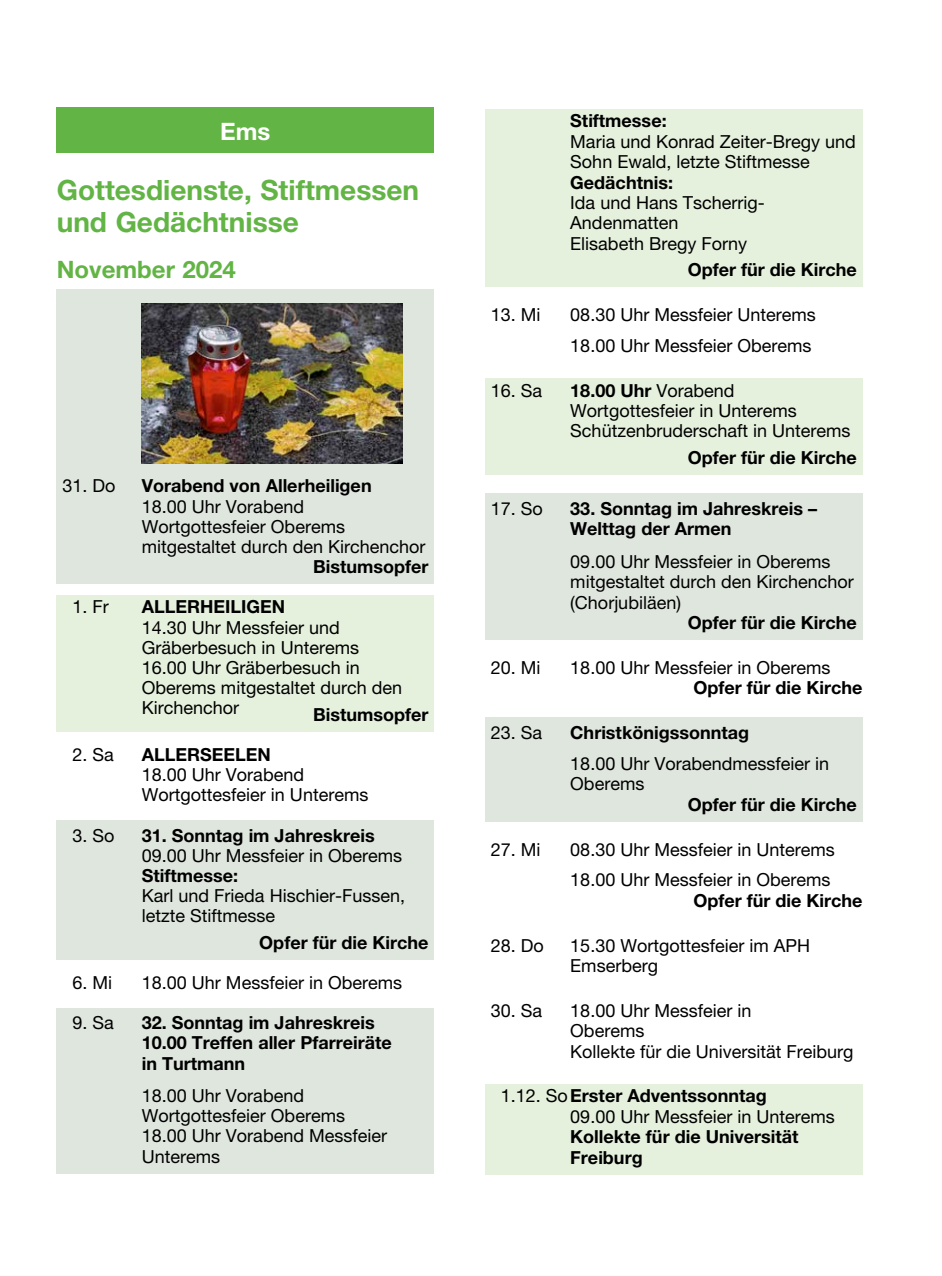
<style>
.page{position:relative;width:942px;height:1276px;background:#fff}
.page>*{position:absolute;margin:0;border:0;box-sizing:border-box;transform-origin:0 0}
.t1{font:700 28px/32.2px "Helvetica Neue LT Pro";color:#62b445}
.t2{font:700 24px "Helvetica Neue LT Pro";color:#62b445}
.t3{font:700 24px "Helvetica Neue LT Pro";color:#fff}
.t4{font:18px/20.4px "Helvetica Neue LT Pro";color:#000}
.t5{font:700 18px/20.2px "Helvetica Neue LT Pro";color:#000}
.s1{font-weight:700}
</style>
<div class="page">
<div style="left:57px;top:289px;width:377px;height:32px;background:#dfe6de"></div>
<div style="left:57px;top:309px;width:377px;height:33px;background:#dfe6de"></div>
<div style="left:57px;top:330px;width:377px;height:32px;background:#dfe6de"></div>
<div style="left:57px;top:350px;width:377px;height:32px;background:#dfe6de"></div>
<div style="left:57px;top:370px;width:377px;height:32px;background:#dfe6de"></div>
<div style="left:57px;top:390px;width:377px;height:32px;background:#dfe6de"></div>
<div style="left:57px;top:410px;width:377px;height:32px;background:#dfe6de"></div>
<div style="left:57px;top:430px;width:377px;height:33px;background:#dfe6de"></div>
<div style="left:57px;top:451px;width:377px;height:32px;background:#dfe6de"></div>
<div style="left:57px;top:471px;width:377px;height:32px;background:#dfe6de"></div>
<div style="left:57px;top:491px;width:377px;height:73px;background:#dfe6de"></div>
<div style="left:57px;top:552px;width:377px;height:32px;background:#dfe6de"></div>
<div style="left:57px;top:595px;width:377px;height:29px;background:#e5f0dd"></div>
<div style="left:57px;top:615px;width:377px;height:49px;background:#e5f0dd"></div>
<div style="left:57px;top:655px;width:377px;height:70px;background:#e5f0dd"></div>
<div style="left:57px;top:702px;width:377px;height:29px;background:#e5f0dd"></div>
<div style="left:57px;top:820px;width:377px;height:32px;background:#dfe6de"></div>
<div style="left:57px;top:840px;width:377px;height:32px;background:#dfe6de"></div>
<div style="left:57px;top:860px;width:377px;height:33px;background:#dfe6de"></div>
<div style="left:57px;top:881px;width:377px;height:52px;background:#dfe6de"></div>
<div style="left:57px;top:927px;width:377px;height:32px;background:#dfe6de"></div>
<div style="left:57px;top:1008px;width:377px;height:32px;background:#dfe6de"></div>
<div style="left:57px;top:1028px;width:377px;height:52px;background:#dfe6de"></div>
<div style="left:57px;top:1080px;width:377px;height:53px;background:#dfe6de"></div>
<div style="left:57px;top:1121px;width:377px;height:52px;background:#dfe6de"></div>
<div style="left:485px;top:109px;width:377px;height:29px;background:#e5f0dd"></div>
<div style="left:485px;top:129px;width:377px;height:50px;background:#e5f0dd"></div>
<div style="left:485px;top:170px;width:377px;height:29px;background:#e5f0dd"></div>
<div style="left:485px;top:190px;width:377px;height:50px;background:#e5f0dd"></div>
<div style="left:485px;top:231px;width:377px;height:30px;background:#e5f0dd"></div>
<div style="left:485px;top:258px;width:377px;height:29px;background:#e5f0dd"></div>
<div style="left:485px;top:378px;width:377px;height:70px;background:#e5f0dd"></div>
<div style="left:485px;top:445px;width:377px;height:30px;background:#e5f0dd"></div>
<div style="left:485px;top:493px;width:377px;height:53px;background:#dfe6de"></div>
<div style="left:485px;top:546px;width:377px;height:73px;background:#dfe6de"></div>
<div style="left:485px;top:608px;width:377px;height:32px;background:#dfe6de"></div>
<div style="left:485px;top:718px;width:377px;height:32px;background:#dfe6de"></div>
<div style="left:485px;top:748px;width:377px;height:53px;background:#dfe6de"></div>
<div style="left:485px;top:789px;width:377px;height:32px;background:#dfe6de"></div>
<div style="left:485px;top:1084px;width:377px;height:29px;background:#e5f0dd"></div>
<div style="left:485px;top:1104px;width:377px;height:29px;background:#e5f0dd"></div>
<div style="left:485px;top:1124px;width:377px;height:50px;background:#e5f0dd"></div>
<div style="left:57px;top:108px;width:377px;height:45px;background:#62b445"></div>
<img style="left:142px;top:303px;width:260px;height:160px">
<h2 class="t3" style="left:220px;top:116px;width:52px">Ems</h2>
<h1 class="t1" style="left:57px;top:173px;width:364px">Gottesdienste, Stiftmessen und Gedächtnisse</h1>
<h2 class="t2" style="left:57px;top:255px;width:180px">November 2024</h2>
<p class="t4" style="left:62px;top:475px;width:55px">31. Do</p>
<p class="t5" style="left:142px;top:475px;width:231px">Vorabend von Allerheiligen</p>
<p class="t4" style="left:142px;top:496px;width:285px">18.00 Uhr Vorabend<br>Wortgottesfeier Oberems mitgestaltet durch den Kirchenchor</p>
<p class="t5" style="left:313px;top:556px;width:117px">Bistumsopfer</p>
<p class="t4" style="left:72px;top:596px;width:38px">1. Fr</p>
<p class="t5" style="left:142px;top:596px;width:145px">ALLERHEILIGEN</p>
<p class="t4" style="left:142px;top:617px;width:262px">14.30 Uhr Messfeier und<br>Gräberbesuch in Unterems<br>16.00 Uhr Gräberbesuch in<br>Oberems mitgestaltet durch den<br>Kirchenchor</p>
<p class="t5" style="left:313px;top:703px;width:117px">Bistumsopfer</p>
<p class="t4" style="left:72px;top:744px;width:43px">2. Sa</p>
<p class="t5" style="left:142px;top:744px;width:131px">ALLERSEELEN</p>
<p class="t4" style="left:142px;top:764px;width:228px">18.00 Uhr Vorabend<br>Wortgottesfeier in Unterems</p>
<p class="t4" style="left:72px;top:825px;width:44px">3. So</p>
<p class="t5" style="left:142px;top:824px;width:234px">31. Sonntag im Jahreskreis</p>
<p class="t4" style="left:142px;top:845px;width:262px">09.00 Uhr Messfeier in Oberems</p>
<p class="t5" style="left:142px;top:865px;width:98px">Stiftmesse:</p>
<p class="t4" style="left:142px;top:885px;width:265px">Karl und Frieda Hischier-Fussen, letzte Stiftmesse</p>
<p class="t5" style="left:259px;top:931px;width:170px">Opfer für die Kirche</p>
<p class="t4" style="left:72px;top:972px;width:41px">6. Mi</p>
<p class="t4" style="left:142px;top:972px;width:262px">18.00 Uhr Messfeier in Oberems</p>
<p class="t4" style="left:72px;top:1012px;width:43px">9. Sa</p>
<p class="t5" style="left:142px;top:1012px;width:251px">32. Sonntag im Jahreskreis<br>10.00 Treffen aller Pfarreiräte in Turtmann</p>
<p class="t4" style="left:142px;top:1085px;width:247px">18.00 Uhr Vorabend<br>Wortgottesfeier Oberems<br>18.00 Uhr Vorabend Messfeier<br>Unterems</p>
<p class="t5" style="left:570px;top:110px;width:98px">Stiftmesse:</p>
<p class="t4" style="left:570px;top:131px;width:287px">Maria und Konrad Zeiter-Bregy und<br>Sohn Ewald, letzte Stiftmesse</p>
<p class="t5" style="left:570px;top:172px;width:104px">Gedächtnis:</p>
<p class="t4" style="left:570px;top:192px;width:196px">Ida und Hans Tscherrig-<br>Andenmatten<br>Elisabeth Bregy Forny</p>
<p class="t5" style="left:687px;top:259px;width:170px">Opfer für die Kirche</p>
<p class="t4" style="left:490px;top:304px;width:51px">13. Mi</p>
<p class="t4" style="left:570px;top:299px;width:247px;line-height:30.8px">08.30 Uhr Messfeier Unterems<br>18.00 Uhr Messfeier Oberems</p>
<p class="t4" style="left:490px;top:380px;width:53px">16. Sa</p>
<p class="t4" style="left:570px;top:380px;width:282px"><span class="s1">18.00 Uhr</span> Vorabend<br>Wortgottesfeier in Unterems<br>Schützenbruderschaft in Unterems</p>
<p class="t5" style="left:687px;top:447px;width:170px">Opfer für die Kirche</p>
<p class="t4" style="left:490px;top:498px;width:54px">17. So</p>
<p class="t5" style="left:570px;top:498px;width:248px">33. Sonntag im Jahreskreis –<br>Welttag der Armen</p>
<p class="t4" style="left:570px;top:551px;width:285px">09.00 Uhr Messfeier in Oberems mitgestaltet durch den Kirchenchor (Chorjubiläen)</p>
<p class="t5" style="left:687px;top:612px;width:170px">Opfer für die Kirche</p>
<p class="t4" style="left:490px;top:657px;width:51px">20. Mi</p>
<p class="t4" style="left:570px;top:657px;width:262px">18.00 Uhr Messfeier in Oberems</p>
<p class="t5" style="left:693px;top:677px;width:170px">Opfer für die Kirche</p>
<p class="t4" style="left:490px;top:722px;width:53px">23. Sa</p>
<p class="t5" style="left:570px;top:722px;width:180px">Christkönigssonntag</p>
<p class="t4" style="left:570px;top:753px;width:260px">18.00 Uhr Vorabendmessfeier in<br>Oberems</p>
<p class="t5" style="left:687px;top:794px;width:170px">Opfer für die Kirche</p>
<p class="t4" style="left:490px;top:838px;width:51px">27. Mi</p>
<p class="t4" style="left:570px;top:833px;width:266px;line-height:30.8px">08.30 Uhr Messfeier in Unterems<br>18.00 Uhr Messfeier in Oberems</p>
<p class="t5" style="left:693px;top:890px;width:170px">Opfer für die Kirche</p>
<p class="t4" style="left:490px;top:934px;width:55px">28. Do</p>
<p class="t4" style="left:570px;top:934px;width:241px">15.30 Wortgottesfeier im APH<br>Emserberg</p>
<p class="t4" style="left:490px;top:1000px;width:53px">30. Sa</p>
<p class="t4" style="left:570px;top:1000px;width:285px">18.00 Uhr Messfeier in<br>Oberems<br>Kollekte für die Universität Freiburg</p>
<p class="t4" style="left:570px;top:1085px;width:266px;text-indent:-69px">1.12. So<span class="s1">Erster Adventssonntag<br></span>09.00 Uhr Messfeier in Unterems</p>
<p class="t5" style="left:570px;top:1126px;width:229px">Kollekte für die Universität<br>Freiburg</p>
</div>
